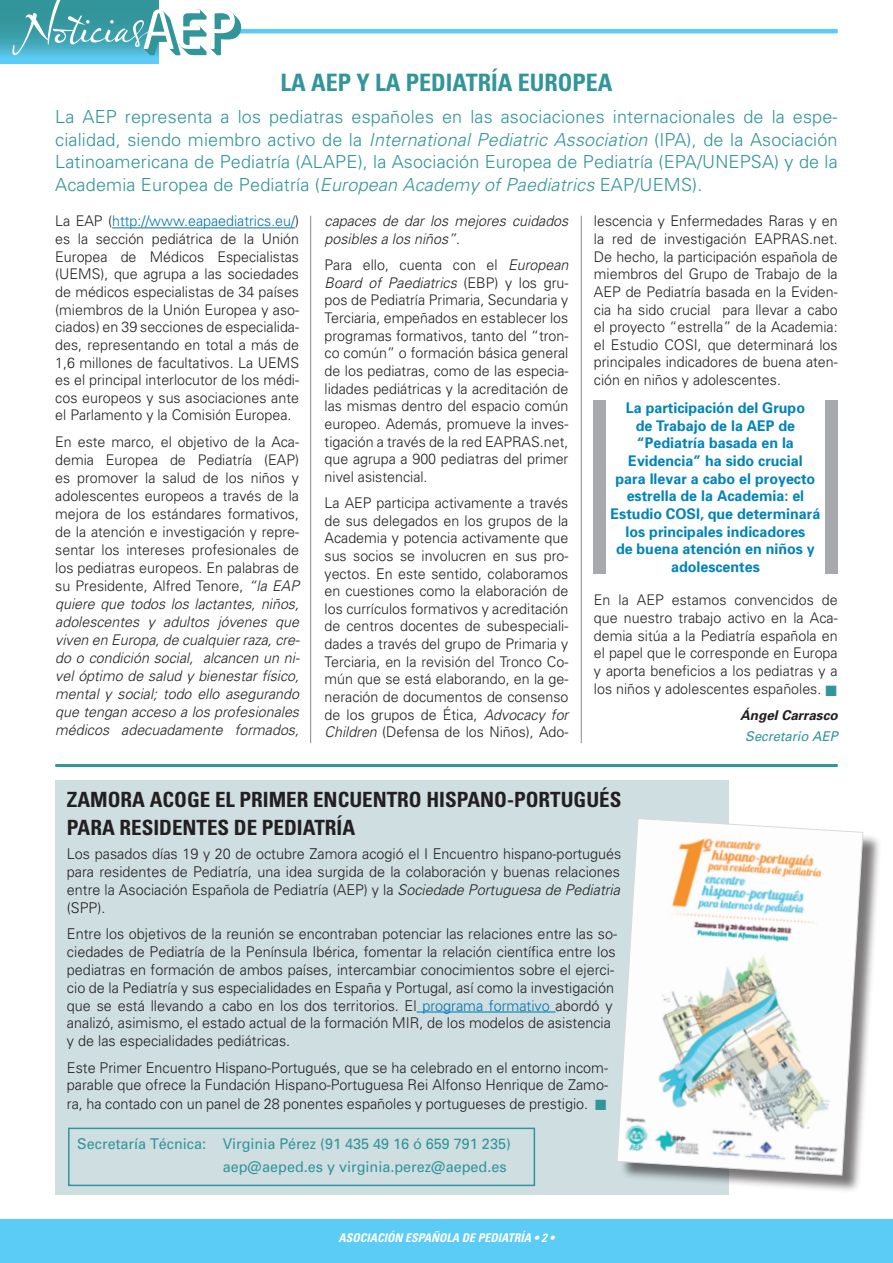
<style>
.page{position:relative;width:893px;height:1263px;background:#fff}
.page>*{position:absolute;margin:0;border:0;box-sizing:border-box;transform-origin:0 0}
.t1{font:51px "Olicana Smooth";color:#fff}
.t2{font:700 condensed 24px "Univers";color:#31959a}
.t3{font:700 condensed 21px/28.5px "Univers";color:#231f20}
.t4{font:300 18px/22.5px "Univers";letter-spacing:.01em;color:#31959a;text-align:justify}
.t5{font:300 14.85px/17.9px "Univers";color:#231f20;text-align:justify}
.t6{font:14.85px/22.5px "Univers";color:#31959a;text-align:right}
.t7{font:300 14.7px/17.7px "Univers";color:#231f20;text-align:justify}
.t8{font:700 14.7px/17.7px "Univers";color:#0084b9;text-align:center}
.t9{font:italic 300 14.7px/17.7px "Univers";color:#231f20}
.t10{font:italic 700 13.5px "Univers";color:#231f20}
.t11{font:italic 13.5px "Univers";color:#31959a}
.t12{font:italic 700 condensed 12px "Univers";color:#fff}
.s1{font-size:58.95px}
.s2{font-style:italic}
.s3{color:#0073ae}
.s4{font-style:normal}
.s5{color:#31959a}
</style>
<div class="page">
<div style="left:0;top:1219px;width:893px;height:44px;background:#5accf5"></div>
<hr style="left:112px;top:227px;width:183px;height:1px;background:#0073ae">
<hr style="left:310px;top:216px;width:1px;height:527px;background:#939598">
<hr style="left:581px;top:216px;width:1px;height:527px;background:#939598">
<hr style="left:55px;top:764px;width:783px;height:3px;background:#31959a">
<div style="left:594px;top:400px;width:12px;height:174px;background:#a8a9ad"></div>
<div style="left:826px;top:400px;width:12px;height:174px;background:#a8a9ad"></div>
<div style="left:55px;top:780px;width:674px;height:415px;background:#cedee1"></div>
<hr style="left:417px;top:1012px;width:139px;height:1px;background:#0073ae">
<div style="left:619px;top:821px;width:263px;height:372px;background:#231f20;opacity:.6"></div>
<svg style="left:617px;top:818px;width:247px;height:358px"></svg>
<div style="left:68px;top:1127px;width:467px;height:59px;border:2px solid #31959a"></div>
<hr style="left:237px;top:29px;width:601px;height:4px;background:#5accf5">
<svg style="left:0;top:0;width:159px;height:63px;background:#3ea5b4"></svg>
<svg style="left:144px;top:9px;width:97px;height:46px"></svg>
<h1 class="t1" style="left:15px;top:-6px;width:136px"><span class="s1">N</span>oticias</h1>
<h2 class="t2" style="left:281px;top:68px;width:333px">LA AEP Y LA PEDIATRÍA EUROPEA</h2>
<p class="t4" style="left:55px;top:105px;width:784px">La AEP representa a los pediatras españoles en las asociaciones internacionales de la espe&shy;cialidad, siendo miembro activo de la <span class="s2">International Pediatric Association</span> (IPA), de la Asociación Latinoamericana de Pediatría (ALAPE), la Asociación Europea de Pediatría (EPA/UNEPSA) y de la Academia Europea de Pediatría (<span class="s2">European Academy of Paediatrics</span> EAP/UEMS).</p>
<p class="t7" style="left:55px;top:212px;width:245px">La EAP (<span class="s3">http://www.eapaediatrics.eu/</span>) es la sección pediátrica de la Unión Europea de Médicos Especialistas (UEMS), que agrupa a las sociedades de médicos especialistas de 34 países (miembros de la Unión Europea y aso&shy;ciados) en 39 secciones de especialida&shy;des, representando en total a más de 1,6 millones de facultativos. La UEMS es el principal interlocutor de los médi&shy;cos europeos y sus asociaciones ante el Parlamento y la Comisión Europea.</p>
<p class="t7" style="left:55px;top:433px;width:246px">En este marco, el objetivo de la Aca&shy;demia Europea de Pediatría (EAP) es promover la salud de los niños y adolescentes europeos a través de la mejora de los estándares formativos, de la atención e investigación y repre&shy;sentar los intereses profesionales de los pediatras europeos. En palabras de su Presidente, Alfred Tenore, <span class="s2">“la EAP quiere que todos los lactantes, niños, adolescentes y adultos jóvenes que viven en Europa, de cualquier raza, cre&shy;do o condición social, alcancen un ni&shy;vel óptimo de salud y bienestar físico, mental y social; todo ello asegurando que tengan acceso a los profesionales médicos adecuadamente formados,</span></p>
<p class="t9" style="left:325px;top:212px;width:245px">capaces de dar los mejores cuidados posibles a los niños”<span class="s4">.</span></p>
<p class="t7" style="left:325px;top:256px;width:245px">Para ello, cuenta con el <span class="s2">European Board of Paediatrics</span> (EBP) y los gru&shy;pos de Pediatría Primaria, Secundaria y Terciaria, empeñados en establecer los programas formativos, tanto del “tron&shy;co común” o formación básica general de los pediatras, como de las especia&shy;lidades pediátricas y la acreditación de las mismas dentro del espacio común europeo. Además, promueve la inves&shy;tigación a través de la red EAPRAS.net, que agrupa a 900 pediatras del primer nivel asistencial.</p>
<p class="t7" style="left:325px;top:494px;width:245px">La AEP participa activamente a través de sus delegados en los grupos de la Academia y potencia activamente que sus socios se involucren en sus pro&shy;yectos. En este sentido, colaboramos en cuestiones como la elaboración de los currículos formativos y acreditación de centros docentes de subespeciali&shy;dades a través del grupo de Primaria y Terciaria, en la revisión del Tronco Co&shy;mún que se está elaborando, en la ge&shy;neración de documentos de consenso de los grupos de Ética, <span class="s2">Advocacy for Children</span> (Defensa de los Niños), Ado-</p>
<p class="t7" style="left:594px;top:212px;width:245px">lescencia y Enfermedades Raras y en la red de investigación EAPRAS.net.<br>De hecho, la participación española de miembros del Grupo de Trabajo de la AEP de Pediatría basada en la Eviden&shy;cia ha sido crucial para llevar a cabo el proyecto “estrella” de la Academia: el Estudio COSI, que determinará los principales indicadores de buena aten&shy;ción en niños y adolescentes.</p>
<p class="t8" style="left:611px;top:399px;width:211px">La participación del Grupo<br>de Trabajo de la AEP de “Pediatría basada en la<br>Evidencia” ha sido crucial<br>para llevar a cabo el proyecto estrella de la Academia: el<br>Estudio COSI, que determinará los principales indicadores<br>de buena atención en niños y adolescentes</p>
<p class="t7" style="left:594px;top:591px;width:245px">En la AEP estamos convencidos de que nuestro trabajo activo en la Aca&shy;demia sitúa a la Pediatría española en el papel que le corresponde en Europa y aporta beneficios a los pediatras y a los niños y adolescentes españoles. <span class="s5">■</span></p>
<p class="t10" style="left:740px;top:707px;width:99px">Ángel Carrasco</p>
<p class="t11" style="left:745px;top:728px;width:94px">Secretario AEP</p>
<h3 class="t3" style="left:67px;top:785px;width:556px">ZAMORA ACOGE EL PRIMER ENCUENTRO HISPANO-PORTUGUÉS<br>PARA RESIDENTES DE PEDIATRÍA</h3>
<p class="t5" style="left:67px;top:845px;width:556px">Los pasados días 19 y 20 de octubre Zamora acogió el I Encuentro hispano-portugués para residentes de Pediatría, una idea surgida de la colaboración y buenas relaciones entre la Asociación Española de Pediatría (AEP) y la <span class="s2">Sociedade Portuguesa de Pediatria </span>(SPP).</p>
<p class="t5" style="left:67px;top:925px;width:552px;text-align:left">Entre los objetivos de la reunión se encontraban potenciar las relaciones entre las so&shy;ciedades de Pediatría de la Península Ibérica, fomentar la relación científica entre los pediatras en formación de ambos países, intercambiar conocimientos sobre el ejerci&shy;cio de la Pediatría y sus especialidades en España y Portugal, así como la investigación que se está llevando a cabo en los dos territorios. El <span class="s3">programa formativo</span> abordó y analizó, asimismo, el estado actual de la formación MIR, de los modelos de asistencia y de las especialidades pediátricas.</p>
<p class="t5" style="left:67px;top:1058px;width:543px">Este Primer Encuentro Hispano-Portugués, que se ha celebrado en el entorno incom&shy;parable que ofrece la Fundación Hispano-Portuguesa Rei Alfonso Henrique de Zamo&shy;ra, ha contado con un panel de 28 ponentes españoles y portugueses de prestigio. <span class="s5">■</span></p>
<p class="t6" style="left:77px;top:1133px;width:435px">Secretaría Técnica: Virginia Pérez (91 435 49 16 ó 659 791 235) aep@aeped.es y virginia.perez@aeped.es</p>
<p class="t12" style="left:338px;top:1231px;width:218px">ASOCIACIÓN ESPAÑOLA DE PEDIATRÍA • 2 •</p>
</div>
